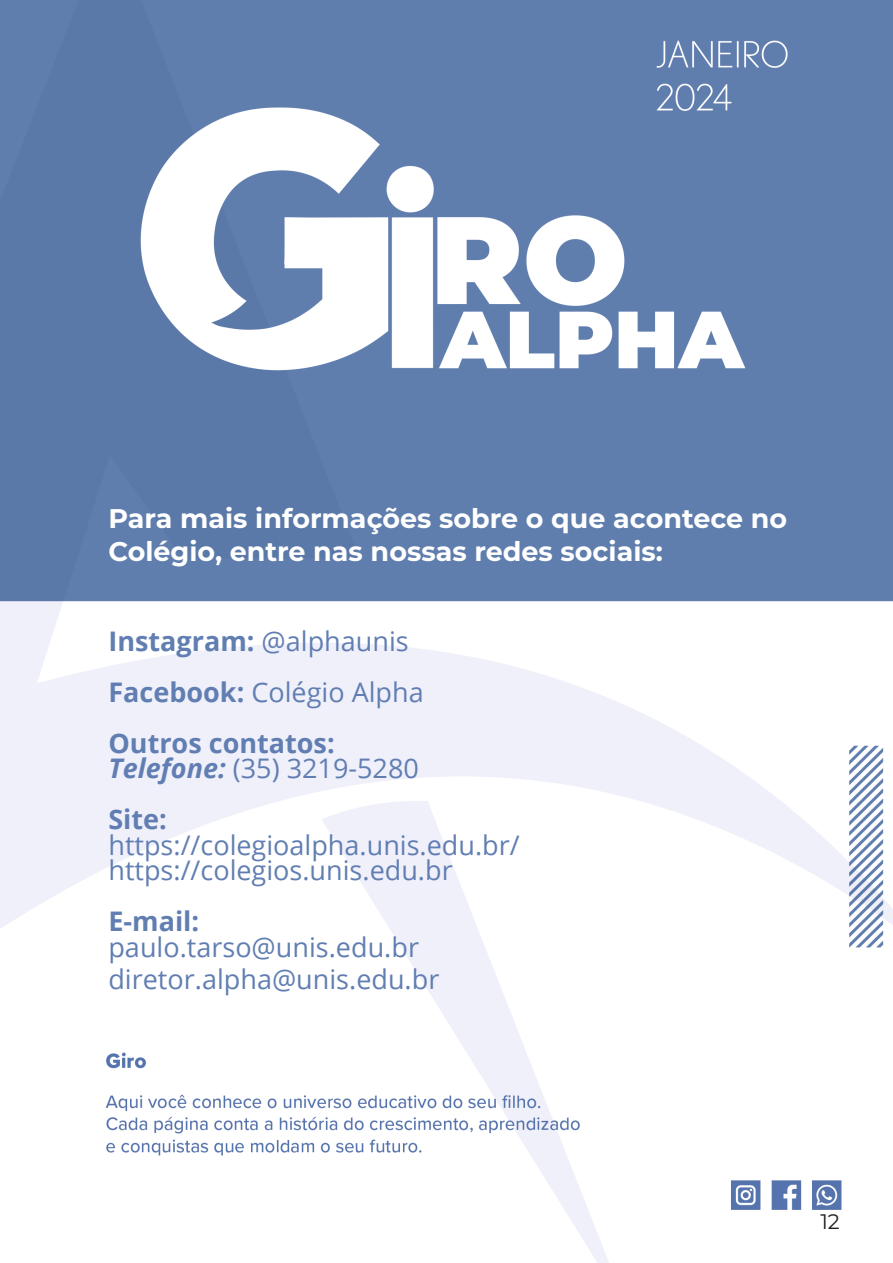
<style>
.page{position:relative;width:893px;height:1263px;background:#fff}
.page>*{position:absolute;margin:0;border:0;box-sizing:border-box;transform-origin:0 0}
.t1{font:27px "Open Sans";color:#617eb2}
.t2{font:700 27px/32.4px "Montserrat";color:#fff}
.t3{font:700 27px "Open Sans";color:#617eb2}
.t4{font:21px "Montserrat";color:#231f20}
.s1{font-weight:400}
.s2{font-weight:700}
.s3{font-weight:700;font-style:italic}
</style>
<div class="page">
<img style="left:0;top:0;width:893px;height:1263px">
<p class="t2" style="left:108px;top:501px;width:680px">Para mais informações sobre o que acontece no<br>Colégio, entre nas nossas redes sociais:</p>
<p class="t3" style="left:108px;top:622px;width:302px">Instagram: <span class="s1">@alphaunis</span></p>
<p class="t1" style="left:108px;top:673px;width:317px"><span class="s2">Facebook:</span> Colégio Alpha</p>
<p class="t3" style="left:108px;top:724px;width:228px">Outros contatos:</p>
<p class="t1" style="left:108px;top:750px;width:312px"><span class="s3">Telefone:</span> (35) 3219-5280</p>
<p class="t3" style="left:108px;top:800px;width:60px">Site:</p>
<p class="t1" style="left:108px;top:826px;width:413px">https://colegioalpha.unis.edu.br/</p>
<p class="t1" style="left:108px;top:852px;width:346px">https://colegios.unis.edu.br</p>
<p class="t3" style="left:108px;top:902px;width:92px">E-mail:</p>
<p class="t1" style="left:108px;top:928px;width:312px">paulo.tarso@unis.edu.br</p>
<p class="t1" style="left:108px;top:961px;width:332px">diretor.alpha@unis.edu.br</p>
<p class="t4" style="left:820px;top:1207px;width:21px">12</p>
</div>
